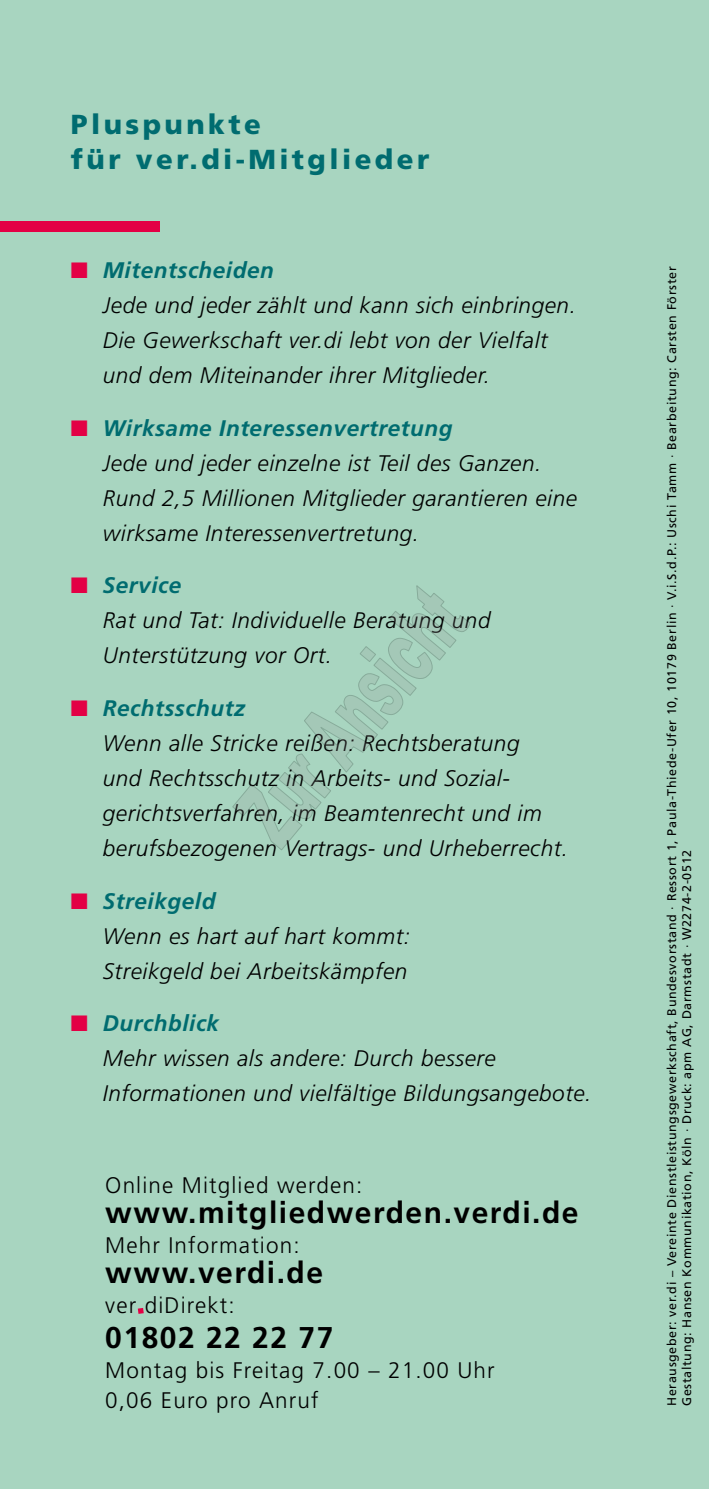
<style>
.page{position:relative;width:709px;height:1489px;background:#fff}
.page>*{position:absolute;margin:0;border:0;box-sizing:border-box;transform-origin:0 0}
.t1{font:700 30px "Frutiger";letter-spacing:.05em;color:#000}
.t2{font:900 27.5px/35px "Frutiger";letter-spacing:.125em;color:#006c70}
.t3{font:italic 300 22.5px/35px "Frutiger";letter-spacing:.025em;color:#000}
.t4{font:300 22.5px/30px "Frutiger";letter-spacing:.05em;color:#000}
.t5{font:12.5px/15px "Frutiger";letter-spacing:.05em;color:#000}
.s1{color:#e30045}
.s2{font-weight:700;color:#006c70}
</style>
<div class="page">
<div style="left:0;top:0;width:709px;height:1488px;background:#a8d5c0"></div>
<div style="left:0;top:221px;width:159px;height:11px;background:#e30045"></div>
<svg style="left:138px;top:1308px;width:6px;height:5px"></svg>
<svg style="left:232px;top:585px;width:239px;height:266px"></svg>
<p class="t2" style="left:71px;top:107px;width:360px">Pluspunkte<br>für ver.di-Mitglieder</p>
<p class="t3" style="left:103px;top:253px;width:474px;text-indent:-32px"><span class="s1">■</span> <span class="s2">Mitentscheiden<br></span>Jede und jeder zählt und kann sich einbringen.<br>Die Gewerkschaft ver.di lebt von der Vielfalt und dem Miteinander ihrer Mitglieder.</p>
<p class="t3" style="left:103px;top:410px;width:476px;text-indent:-32px"><span class="s1">■</span> <span class="s2">Wirksame Interessenvertretung<br></span>Jede und jeder einzelne ist Teil des Ganzen.<br>Rund 2,5 Millionen Mitglieder garantieren eine wirksame Interessenvertretung.</p>
<p class="t3" style="left:103px;top:568px;width:389px;text-indent:-32px"><span class="s1">■</span> <span class="s2">Service<br></span>Rat und Tat: Individuelle Beratung und<br>Unterstützung vor Ort.</p>
<p class="t3" style="left:103px;top:690px;width:467px;text-indent:-32px"><span class="s1">■</span> <span class="s2">Rechtsschutz<br></span>Wenn alle Stricke reißen: Rechtsberatung<br>und Rechtsschutz in Arbeits- und Sozial&shy;gerichtsverfahren, im Beamtenrecht und im berufsbezogenen Vertrags- und Urheberrecht.</p>
<p class="t3" style="left:103px;top:883px;width:309px;text-indent:-32px"><span class="s1">■</span> <span class="s2">Streikgeld<br></span>Wenn es hart auf hart kommt:<br>Streikgeld bei Arbeitskämpfen</p>
<p class="t3" style="left:103px;top:1005px;width:490px;text-indent:-32px"><span class="s1">■</span> <span class="s2">Durchblick<br></span>Mehr wissen als andere: Durch bessere<br>Informationen und vielfältige Bildungsangebote.</p>
<p class="t4" style="left:105px;top:1170px;width:258px">Online Mitglied werden:</p>
<h1 class="t1" style="left:105px;top:1194px;width:475px">www.mitgliedwerden.verdi.de</h1>
<p class="t4" style="left:105px;top:1230px;width:196px">Mehr Information:</p>
<h1 class="t1" style="left:105px;top:1254px;width:219px">www.verdi.de</h1>
<p class="t4" style="left:105px;top:1290px;width:131px">ver diDirekt:</p>
<h1 class="t1" style="left:105px;top:1319px;width:230px">01802 22 22 77</h1>
<p class="t4" style="left:105px;top:1355px;width:391px">Montag bis Freitag 7.00 – 21.00 Uhr<br>0,06 Euro pro Anruf</p>
<p class="t5" style="left:664px;top:1405px;width:1141px;rotate:-90deg">Herausgeber: ver.di – Vereinte Dienstleistungsgewerkschaft, Bundesvorstand · Ressort 1, Paula-Thiede-Ufer 10, 10179 Berlin · V.i.S.d.P.: Uschi Tamm · Bearbeitung: Carsten Förster<br>Gestaltung: Hansen Kommunikation, Köln · Druck: apm AG, Darmstadt · W2274-2-0512</p>
</div>
